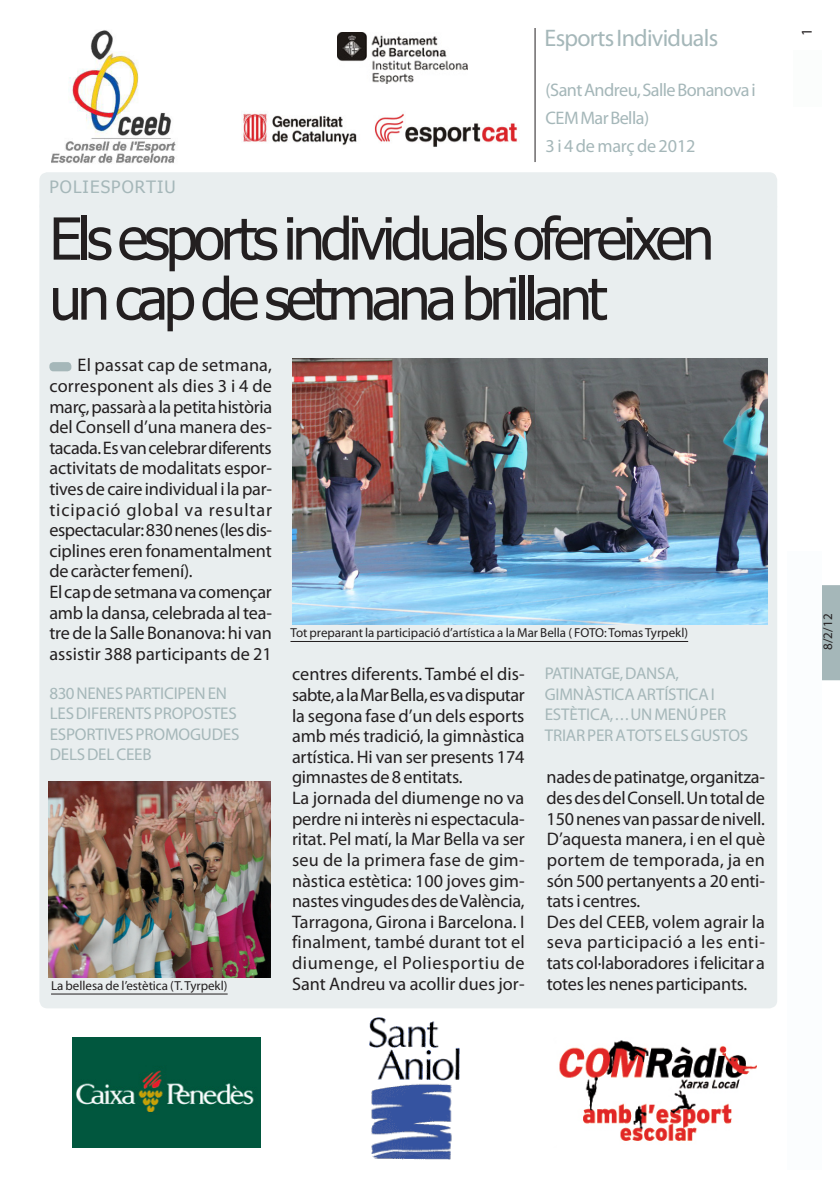
<style>
.page{position:relative;width:840px;height:1191px;background:#fff}
.page>*{position:absolute;margin:0;border:0;box-sizing:border-box;transform-origin:0 0}
.totc_TITULAR-noti-31{font:58px/60px "Tahoma";letter-spacing:-.075em;color:#231f20}
.t1{font:24px "Myriad Pro";letter-spacing:-.03em;color:#a5b7b9}
.totc_TEXT_BASE{font:18.2px/20.6px "Myriad Pro";letter-spacing:-.01em;color:#231f20;text-align:justify}
.t2{font:18.2px/28px "Myriad Pro";letter-spacing:-.03em;color:#a5b7b9}
.t3{font:18.2px "Myriad Pro";letter-spacing:-.01em;color:#a5b7b9}
.totc_EPÍGRAF{font:17px "Myriad Pro";letter-spacing:-.01em;color:#a5b7b9}
.totc_EPÍGRAF-2{font:17px "Tahoma";letter-spacing:.065em;color:#a5b7b9}
.totc_PEU_FOTO{font:13px "Myriad Pro";color:#231f20}
.totc_FRASE_noti-càrr{font:13px "Myriad Pro";color:#231f20}
</style>
<div class="page">
<div style="left:822px;top:585px;width:17px;height:95px;background:#a5b7b9"></div>
<div style="left:39px;top:200px;width:737px;height:808px;background:#e9eeef;border-radius:8px"></div>
<div style="left:49px;top:362px;width:22px;height:9px;background:#a5b7b9;border-radius:4px"></div>
<div style="left:39px;top:172px;width:737px;height:41px;background:#e9eeef;border-radius:8px"></div>
<img style="left:292px;top:358px;width:474px;height:266px">
<hr style="left:290px;top:641px;width:397px;height:1px;background:#231f20">
<hr style="left:534px;top:28px;width:1px;height:134px;background:#231f20">
<div style="left:787px;top:550px;width:34px;height:619px;background:#fbfdfe"></div>
<div style="left:793px;top:50px;width:28px;height:57px;background:#fbfdfc"></div>
<img style="left:52px;top:30px;width:124px;height:133px">
<img style="left:337px;top:32px;width:130px;height:51px">
<img style="left:48px;top:781px;width:222px;height:197px">
<hr style="left:51px;top:993px;width:176px;height:1px;background:#231f20">
<img style="left:72px;top:1037px;width:188px;height:110px">
<img style="left:559px;top:1040px;width:197px;height:101px">
<img style="left:369px;top:1017px;width:91px;height:142px">
<img style="left:243px;top:113px;width:275px;height:34px">
<p class="t1" style="left:544px;top:23px;width:175px">Esports Individuals</p>
<p class="totc_EPÍGRAF-2" style="left:49px;top:176px;width:128px">poliesportiu</p>
<p class="t2" style="left:545px;top:75px;width:211px">(Sant Andreu, Salle Bonanova i<br>CEM Mar Bella)</p>
<p class="t3" style="left:545px;top:134px;width:151px">3 i 4 de març de 201 2</p>
<p class="totc_TITULAR-noti-31" style="left:49px;top:206px;width:666px">Els esports individuals ofereixen un cap de setmana brillant</p>
<p class="totc_TEXT_BASE" style="left:49px;top:355px;width:224px;text-indent:28px">El passat cap de setmana, corresponent als dies 3 i 4 de març, passarà a la petita història del Consell d’una manera des&shy;tacada. Es van celebrar diferents activitats de modalitats espor&shy;tives de caire individual i la par&shy;ticipació global va resultar espectacular: 830 nenes (les dis&shy;ciplines eren fonamentalment de caràcter femení).</p>
<p class="totc_TEXT_BASE" style="left:49px;top:581px;width:224px">El cap de setmana va començar amb la dansa, celebrada al tea&shy;tre de la Salle Bonanova: hi van assistir 388 participants de 21</p>
<p class="totc_EPÍGRAF" style="left:49px;top:682px;width:37px">830 nenes</p>
<p class="totc_EPÍGRAF" style="left:125px;top:682px;width:9px">participen</p>
<p class="totc_EPÍGRAF" style="left:208px;top:682px;width:10px">en</p>
<p class="totc_EPÍGRAF" style="left:50px;top:703px;width:36px">les diferents</p>
<p class="totc_EPÍGRAF" style="left:154px;top:703px;width:10px">propostes</p>
<p class="totc_EPÍGRAF" style="left:50px;top:723px;width:10px">esportives</p>
<p class="totc_EPÍGRAF" style="left:135px;top:723px;width:12px">promogudes</p>
<p class="totc_EPÍGRAF" style="left:50px;top:744px;width:10px">dels</p>
<p class="totc_EPÍGRAF" style="left:87px;top:744px;width:39px">del ceeb</p>
<p class="totc_PEU_FOTO" style="left:51px;top:977px;width:178px">La bellesa de l’estètica (T. Tyrpekl)</p>
<p class="totc_PEU_FOTO" style="left:290px;top:625px;width:399px">Tot preparant la participació d’artística a la Mar Bella ( FOTO: Tomas Tyrpekl)</p>
<p class="totc_TEXT_BASE" style="left:292px;top:664px;width:234px">centres diferents. També el dis&shy;sabte, a la Mar Bella, es va disputar la segona fase d’un dels esports amb més tradició, la gimnàstica artística. Hi van ser presents 1 74 gimnastes de 8 entitats.</p>
<p class="totc_TEXT_BASE" style="left:292px;top:787px;width:234px">La jornada del diumenge no va perdre ni interès ni espectacula&shy;ritat. Pel matí, la Mar Bella va ser seu de la primera fase de gim&shy;nàstica estètica: 1 00 joves gim&shy;nastes vingudes des de València, Tarragona, Girona i Barcelona. I finalment, també durant tot el diumenge, el Poliesportiu de Sant Andreu va acollir dues jor-</p>
<p class="totc_EPÍGRAF" style="left:544px;top:663px;width:10px">patinatge</p>
<p class="totc_EPÍGRAF" style="left:619px;top:663px;width:17px">, dansa</p>
<p class="totc_EPÍGRAF" style="left:675px;top:663px;width:5px">,</p>
<p class="totc_EPÍGRAF" style="left:544px;top:683px;width:11px">gimn</p>
<p class="totc_EPÍGRAF" style="left:583px;top:683px;width:20px">àstica</p>
<p class="totc_EPÍGRAF" style="left:636px;top:683px;width:41px">artística</p>
<p class="totc_EPÍGRAF" style="left:710px;top:683px;width:3px">i</p>
<p class="totc_EPÍGRAF" style="left:544px;top:704px;width:9px">estètica</p>
<p class="totc_EPÍGRAF" style="left:609px;top:704px;width:56px">, . . . un men</p>
<p class="totc_EPÍGRAF" style="left:686px;top:704px;width:23px">ú per</p>
<p class="totc_EPÍGRAF" style="left:544px;top:724px;width:10px">triar</p>
<p class="totc_EPÍGRAF" style="left:587px;top:724px;width:50px">per atots</p>
<p class="totc_EPÍGRAF" style="left:664px;top:724px;width:37px">els gustos</p>
<p class="totc_TEXT_BASE" style="left:546px;top:767px;width:220px">nades de patinatge, organitza&shy;des des del Consell. Un total de 1 50 nenes van passar de nivell.<br>D’aquesta manera, i en el què portem de temporada, ja en són 500 pertanyents a 20 enti&shy;tats i centres.</p>
<p class="totc_TEXT_BASE" style="left:546px;top:911px;width:219px">Des del CEEB, volem agrair la seva participació a les enti&shy;tats col·laboradores i felicitar a totes les nenes participants.</p>
<p class="totc_FRASE_noti-càrr" style="left:819px;top:650px;width:38px;rotate:-90deg">8/2/1 2</p>
</div>
